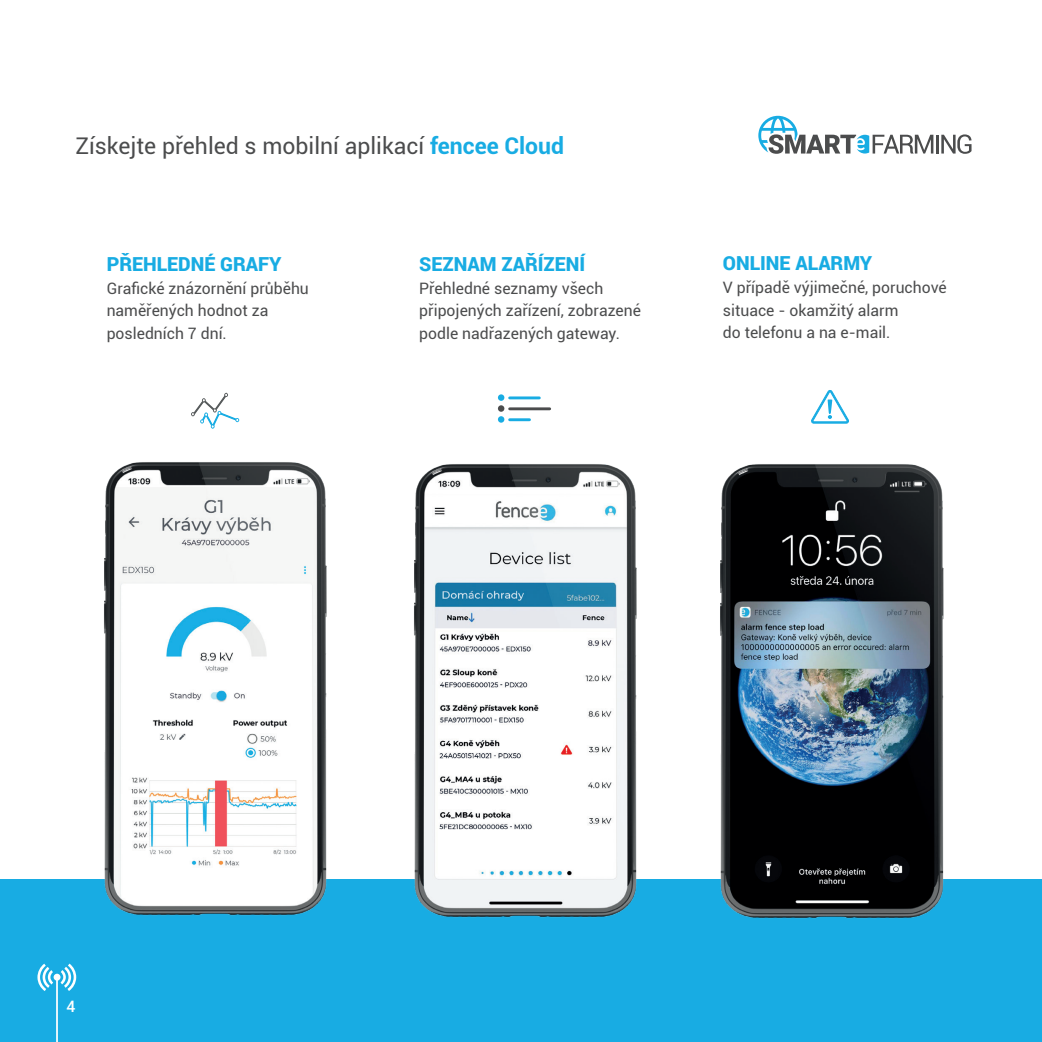
<style>
.page{position:relative;width:1042px;height:1042px;background:#fff}
.page>*{position:absolute;margin:0;border:0;box-sizing:border-box;transform-origin:0 0}
.t1{font:22.93px "Roboto";color:#4b4c4d}
.t2{font:900 19.25px "Roboto";color:#18ace3}
.t3{font:15.75px/22.8px "Roboto";color:#4b4c4d}
.t4{font:500 15.75px "Roboto";color:#fff}
.s1{font-weight:700;color:#18ace3}
</style>
<div class="page">
<svg style="left:758px;top:116px;width:213px;height:38px"></svg>
<div style="left:0;top:879px;width:1042px;height:163px;background:#18ace3"></div>
<img style="left:104px;top:462px;width:223px;height:454px">
<img style="left:414px;top:464px;width:223px;height:454px">
<svg style="left:191px;top:392px;width:48px;height:37px"></svg>
<img style="left:720px;top:464px;width:224px;height:455px">
<hr style="left:510px;top:396px;width:29px;height:3px;background:#18ace3">
<hr style="left:510px;top:407px;width:40px;height:3px;background:#4b4c4d">
<hr style="left:510px;top:418px;width:19px;height:3px;background:#18ace3">
<div style="left:498px;top:394px;width:6px;height:7px;background:#18ace3;border-radius:50%"></div>
<div style="left:498px;top:405px;width:6px;height:7px;background:#4b4c4d;border-radius:50%"></div>
<div style="left:498px;top:416px;width:6px;height:7px;background:#18ace3;border-radius:50%"></div>
<svg style="left:811px;top:390px;width:38px;height:34px"></svg>
<svg style="left:37px;top:963px;width:39px;height:79px"></svg>
<p class="t1" style="left:75px;top:130px;width:490px">Získejte přehled s mobilní aplikací <span class="s1">fencee Cloud</span></p>
<p class="t2" style="left:107px;top:250px;width:176px">PŘEHLEDNÉ GRAFY</p>
<p class="t3" style="left:107px;top:276px;width:204px">Grafické znázornění průběhu naměřených hodnot za</p>
<p class="t3" style="left:107px;top:321px;width:122px">posledních 7 dní.</p>
<p class="t2" style="left:419px;top:250px;width:168px">SEZNAM ZAŘÍZENÍ</p>
<p class="t3" style="left:419px;top:276px;width:186px">Přehledné seznamy všech</p>
<p class="t3" style="left:419px;top:299px;width:223px">připojených zařízení, zobrazené podle nadřazených gateway.</p>
<p class="t2" style="left:723px;top:250px;width:151px">ONLINE ALARMY</p>
<p class="t3" style="left:723px;top:275px;width:225px">V případě výjimečné, poruchové situace - okamžitý alarm<br>do telefonu a na e-mail.</p>
<p class="t4" style="left:66px;top:995px;width:10px">4</p>
</div>
